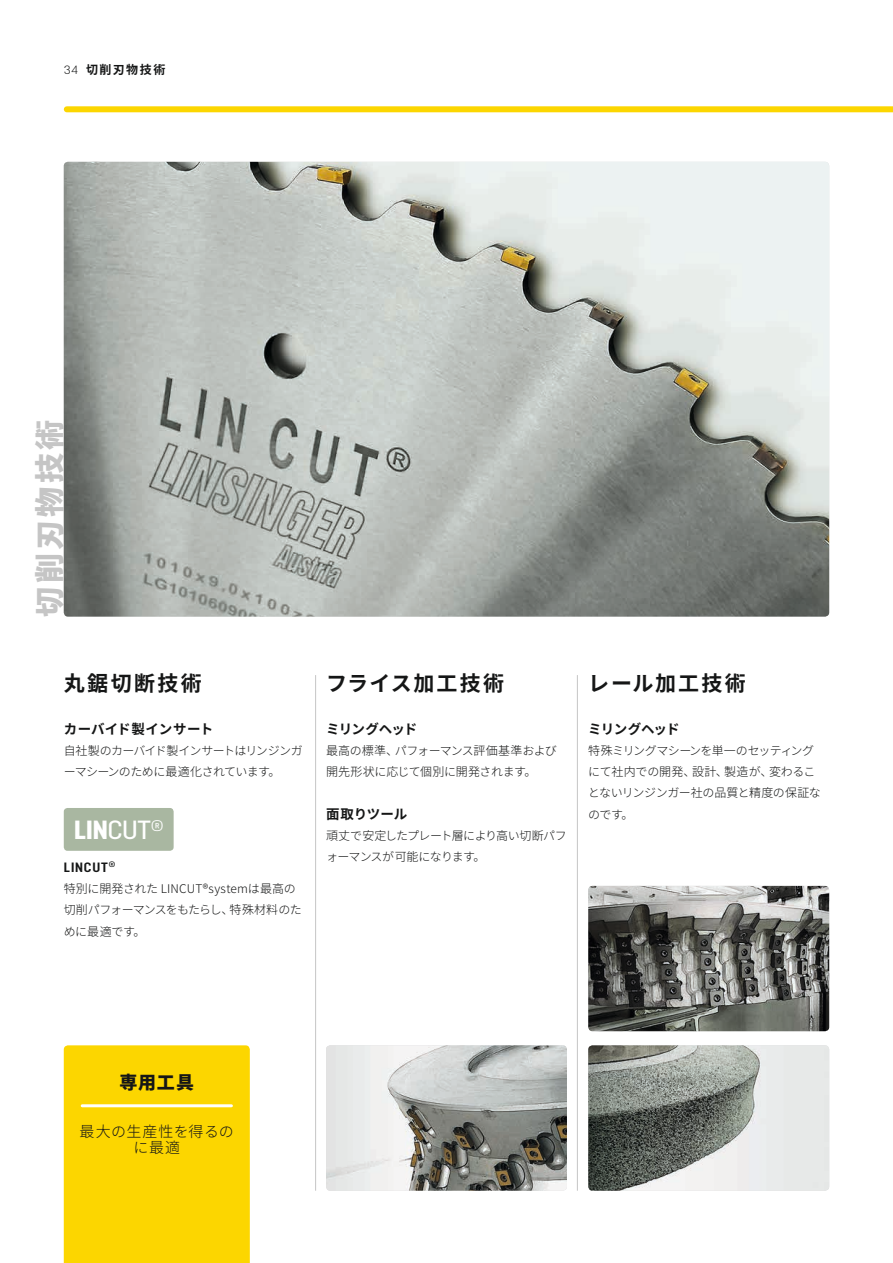
<style>
.page{position:relative;width:893px;height:1263px;background:#fff}
.page>*{position:absolute;margin:0;border:0;box-sizing:border-box;transform-origin:0 0}
.t1{font:900 30px "Noto Sans CJ Kjp";letter-spacing:.115em;color:#c5c5c5}
.t2{font:800 26.25px "Opinion Pro";color:#fff}
.t3{font:700 21px "Noto Sans CJ Kjp";letter-spacing:.1em;color:#151616}
.t4{font:900 18px "Noto Sans CJ Kjp";color:#151616}
.t5{font:300 15px/16.5px "Noto Sans CJ Kjp";letter-spacing:.035em;color:#151616;text-align:center}
.t6{font:700 13.5px "Noto Sans CJ Kjp";letter-spacing:-.055em;color:#151616}
.t7{font:700 13.5px "Noto Sans CJ Kjp";letter-spacing:.015em;color:#151616}
.t8{font:700 13.5px "Opinion Pro";letter-spacing:.065em;color:#151616}
.t9{font:700 13.5px "Noto Sans CJ Kjp";letter-spacing:-.025em;color:#151616}
.t10{font:300 12px/21.3px "Noto Sans CJ Kjp";letter-spacing:-.03em;color:#151616}
.t11{font:300 12px/21.3px "Noto Sans CJ Kjp";letter-spacing:-.01em;color:#151616}
.t12{font:300 12px/21.3px "Noto Sans CJ Kjp";letter-spacing:-.05em;color:#151616}
.t13{font:700 12px "Noto Sans CJ Kjp";letter-spacing:.13em;color:#151616}
.s1{font-family:"Opinion Pro";font-weight:300}
.s2{font-weight:500}
</style>
<div class="page">
<div style="left:67px;top:106px;width:826px;height:6px;background:#fcd600"></div>
<img style="left:64px;top:162px;width:765px;height:455px">
<div style="left:64px;top:1045px;width:186px;height:218px;background:#fcd600"></div>
<hr style="left:82px;top:1104px;width:149px;height:3px;background:#fff">
<img style="left:326px;top:1045px;width:241px;height:146px">
<img style="left:588px;top:1045px;width:241px;height:146px">
<img style="left:588px;top:886px;width:241px;height:145px">
<hr style="left:315px;top:675px;width:1px;height:516px;background:#c5c5c5">
<hr style="left:577px;top:675px;width:1px;height:516px;background:#c5c5c5">
<div style="left:64px;top:808px;width:110px;height:43px;background:#a9b7a1;border-radius:4px"></div>
<p class="t13" style="left:64px;top:63px;width:103px"><span class="s1">34</span> 切削刃物技術</p>
<h1 class="t1" style="left:33px;top:617px;width:198px;rotate:-90deg">切削刃物技術</h1>
<h3 class="t3" style="left:64px;top:671px;width:140px">丸鋸切断技術</h3>
<p class="t7" style="left:64px;top:721px;width:151px">カーバイド製インサート</p>
<p class="t12" style="left:64px;top:740px;width:241px">自社製のカーバイド製インサートはリンジンガーマシーンのために最適化されています。</p>
<h2 class="t2" style="left:74px;top:815px;width:91px">LIN<span class="s2">CUT</span><sup>®</sup></h2>
<p class="t8" style="left:64px;top:859px;width:53px">LINCUT<sup>®</sup></p>
<p class="t11" style="left:64px;top:878px;width:239px">特別に開発された LINCUT®systemは最高の切削パフォーマンスをもたらし、特殊材料のために最適です。</p>
<h3 class="t3" style="left:326px;top:671px;width:180px">フライス加工技術</h3>
<p class="t6" style="left:326px;top:721px;width:93px">ミリングヘッド</p>
<p class="t10" style="left:326px;top:740px;width:232px">最高の標準、パフォーマンス評価基準および開先形状に応じて個別に開発されます。</p>
<p class="t9" style="left:326px;top:806px;width:83px">面取りツール</p>
<p class="t10" style="left:326px;top:825px;width:242px">頑丈で安定したプレート層により高い切断パフォーマンスが可能になります。</p>
<h3 class="t3" style="left:588px;top:671px;width:159px">レール加工技術</h3>
<p class="t6" style="left:588px;top:721px;width:93px">ミリングヘッド</p>
<p class="t10" style="left:588px;top:740px;width:234px">特殊ミリングマシーンを単一のセッティングにて社内での開発、設計、製造が、変わることないリンジンガー社の品質と精度の保証なのです。</p>
<h3 class="t4" style="left:120px;top:1072px;width:76px">専用工具</h3>
<p class="t5" style="left:80px;top:1123px;width:156px">最大の生産性を得るのに最適</p>
</div>
